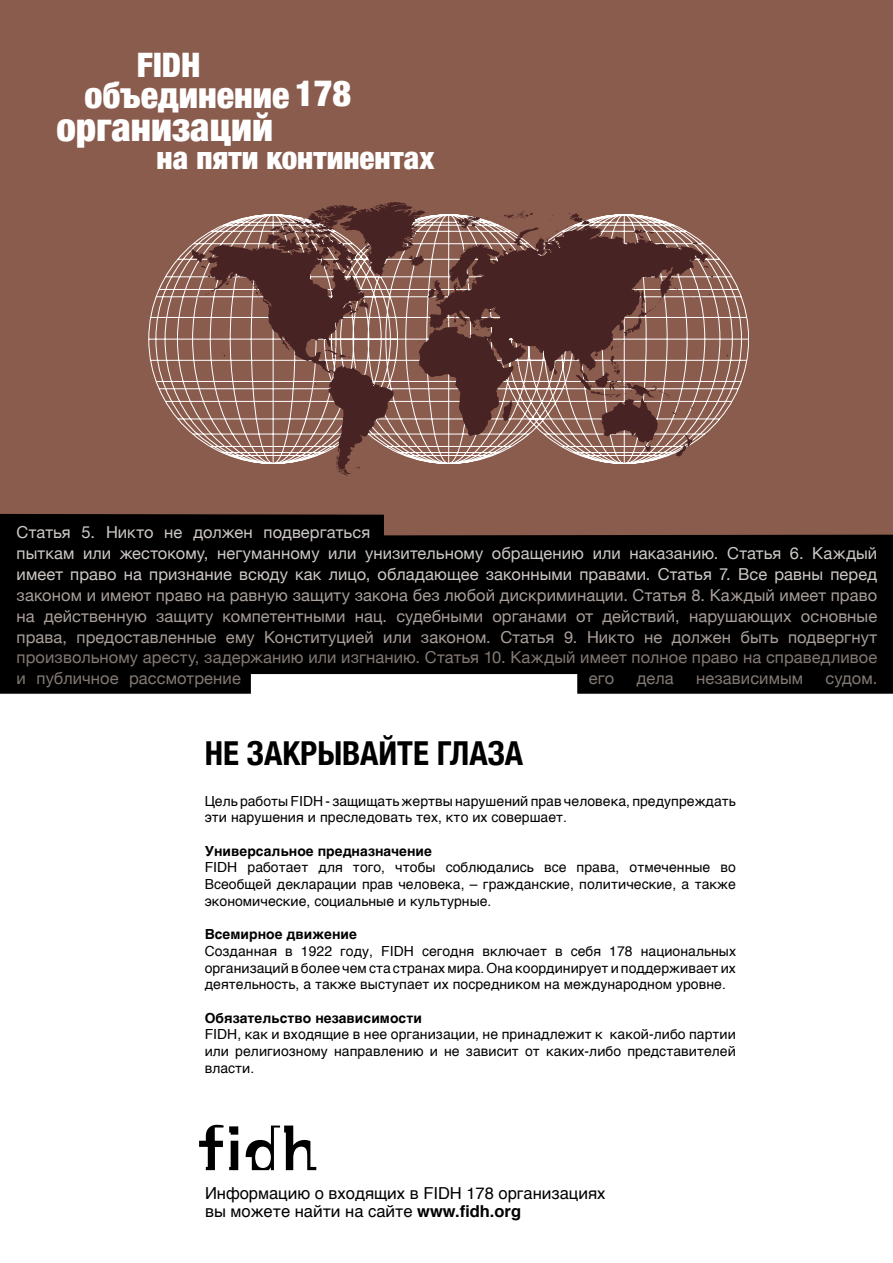
<style>
.page{position:relative;width:893px;height:1263px;background:#fff}
.page>*{position:absolute;margin:0;border:0;box-sizing:border-box;transform-origin:0 0}
.t1{font:900 condensed 39px "Helvetica Neue";color:#fff}
.t2{font:900 condensed 36px "Helvetica Neue";color:#fff}
.t3{font:900 condensed 33.75px "Helvetica Neue";color:#fff}
.t4{font:700 condensed 33px "Helvetica Neue";color:#000}
.t5{font:900 condensed 31.05px "Helvetica Neue";color:#fff}
.t6{font:16.5px/20.9px "Helvetica Neue";letter-spacing:.005em;color:#a89f9a;text-align:justify}
.t7{font:16.5px/20.9px "Helvetica Neue";letter-spacing:.005em;color:#cec9c6}
.t8{font:16.5px/20.9px "Helvetica Neue";letter-spacing:.005em;color:#847a74}
.t9{font:16.5px/18px "Helvetica";color:#000}
.t10{font:13.95px/16.6px "Helvetica";letter-spacing:.005em;color:#000;text-align:justify}
.t11{font:700 13.95px "Helvetica";letter-spacing:.005em;color:#000}
.s1{font-weight:700}
</style>
<div class="page">
<div style="left:0;top:0;width:893px;height:580px;background:#8a5c4d"></div>
<svg style="left:0;top:514px;width:893px;height:180px;background:#13100f"></svg>
<svg style="left:246px;top:1125px;width:70px;height:45px"></svg>
<svg style="left:199px;top:1125px;width:39px;height:45px"></svg>
<svg style="left:148px;top:245px;width:601px;height:188px"></svg>
<svg style="left:191px;top:202px;width:537px;height:274px"></svg>
<h3 class="t3" style="left:137px;top:37px;width:65px">FIDH</h3>
<h1 class="t1" style="left:56px;top:95px;width:218px">организаций</h1>
<h2 class="t2" style="left:85px;top:65px;width:268px">объединение 178</h2>
<h3 class="t5" style="left:157px;top:133px;width:279px">на пяти континентах</h3>
<p class="t7" style="left:17px;top:523px;width:862px">Статья 5. Никто не должен подвергаться<br>пыткам или жестокому, негуманному или унизительному обращению или наказанию. Статья 6. Каждый имеет право на признание всюду как лицо, обладающее законными правами. Статья 7. Все равны перед</p>
<p class="t6" style="left:17px;top:585px;width:862px">законом и имеют право на равную защиту закона без любой дискриминации. Статья 8. Каждый имеет право на действенную защиту компетентными нац. судебными органами от действий, нарушающих основные права, предоставленные ему Конституцией или законом. Статья 9. Никто не должен быть подвергнут</p>
<p class="t8" style="left:17px;top:648px;width:862px">произвольному аресту, задержанию или изгнанию. Статья 10. Каждый имеет полное право на справедливое и публичное рассмотрение</p>
<p class="t8" style="left:589px;top:669px;width:27px">его</p>
<p class="t8" style="left:637px;top:669px;width:38px">дела</p>
<p class="t8" style="left:696px;top:669px;width:109px">независимым</p>
<p class="t8" style="left:826px;top:669px;width:53px">судом.</p>
<h3 class="t4" style="left:205px;top:725px;width:320px">Не закрывайте глаза</h3>
<p class="t10" style="left:205px;top:793px;width:533px">Цель работы FIDH - защищать жертвы нарушений прав человека, предупреждать эти нарушения и преследовать тех, кто их совершает.</p>
<p class="t11" style="left:205px;top:839px;width:229px">Универсальное предназначение</p>
<p class="t10" style="left:205px;top:860px;width:533px">FIDH работает для того, чтобы соблюдались все права, отмeчeнные во Всеобщeй декларации прав человека, – гражданские, политические, а также экономические, социальные и культурные.</p>
<p class="t11" style="left:205px;top:923px;width:154px">Всемирное движение</p>
<p class="t10" style="left:205px;top:943px;width:533px">Созданная в 1922 году, FIDH сегодня включает в себя 178 национальных организаций в более чем ста странах мира. Она координирует и поддерживает их деятельность, а также выступает их посредником на международном уровне.</p>
<p class="t11" style="left:205px;top:1006px;width:219px">Обязательство независимости</p>
<p class="t10" style="left:205px;top:1027px;width:533px">FIDH, как и входящие в нее организации, не принадлежит к какой-либо партии или религиозному направлению и не зависит от каких-либо представителей власти.</p>
<p class="t9" style="left:205px;top:1184px;width:402px">Информацию о входящих в FIDH 178 организациях вы можете найти на сайте <span class="s1">www.fidh.org</span></p>
</div>
